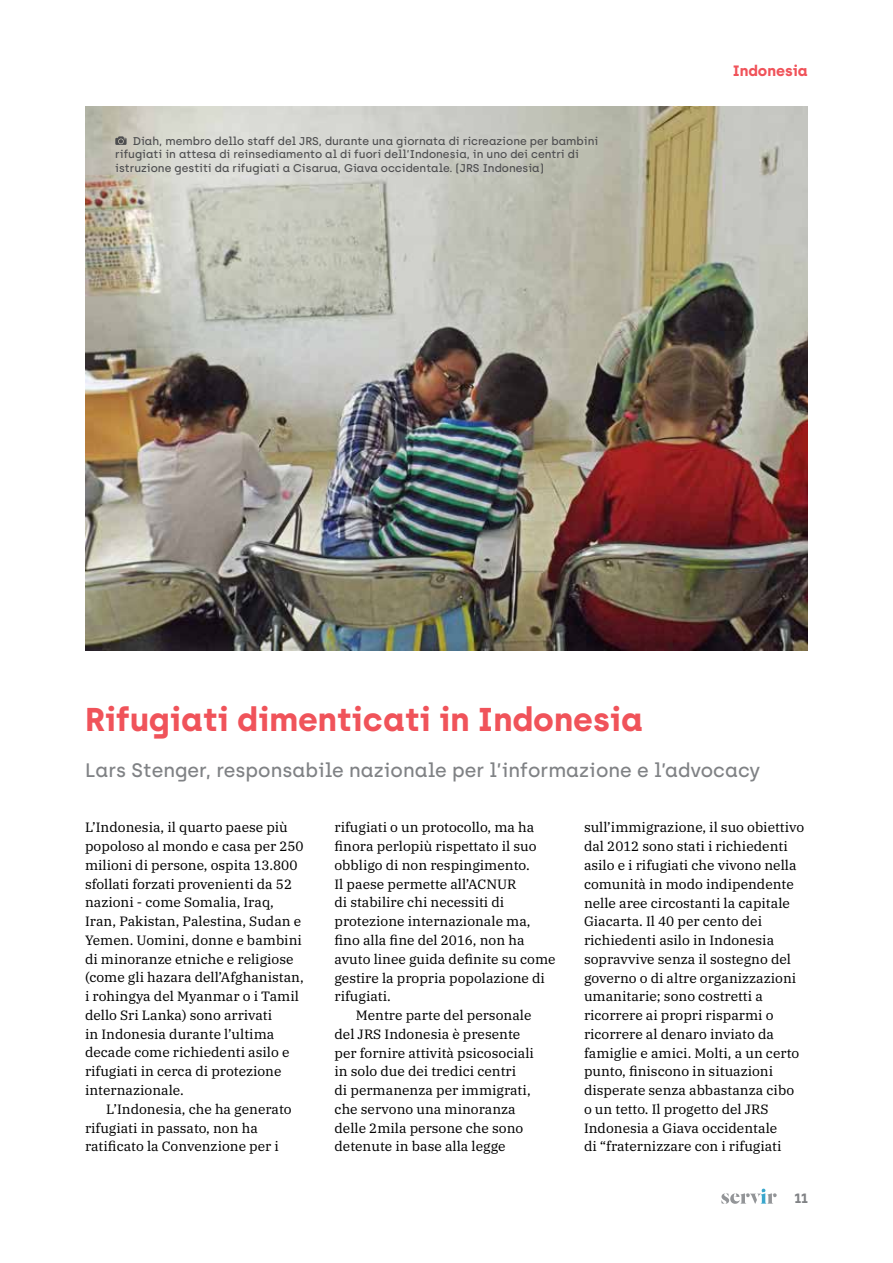
<style>
.page{position:relative;width:893px;height:1263px;background:#fff}
.page>*{position:absolute;margin:0;border:0;box-sizing:border-box;transform-origin:0 0}
.t1{font:700 33px "Archia";color:#f0535a}
.t2{font:500 19.5px "Archia";color:#808285}
.t3{font:700 15px "Archia";color:#f0535a}
.t4{font:13.5px/18.8px "IBM Plex Serif";color:#000}
.t5{font:700 13.5px "Archia";color:#808285}
.t6{font:500 11.25px/13.5px "Archia";color:#4d4d4f}
</style>
<div class="page">
<svg style="left:721px;top:1189px;width:56px;height:15px"></svg>
<img style="left:85px;top:106px;width:723px;height:545px">
<svg style="left:115px;top:136px;width:12px;height:9px"></svg>
<p class="t6" style="left:115px;top:134px;width:485px;text-indent:18px">Diah, membro dello staff del JRS, durante una giornata di ricreazione per bambini rifugiati in attesa di reinsediamento al di fuori dell’Indonesia, in uno dei centri di istruzione gestiti da rifugiati a Cisarua, Giava occidentale. (JRS Indonesia)</p>
<p class="t3" style="left:733px;top:62px;width:77px">Indonesia</p>
<h1 class="t1" style="left:85px;top:699px;width:560px">Rifugiati dimenticati in Indonesia</h1>
<h2 class="t2" style="left:85px;top:758px;width:677px">Lars Stenger, responsabile nazionale per l’informazione e l’advocacy</h2>
<p class="t4" style="left:85px;top:817px;width:220px">L’Indonesia, il quarto paese più popoloso al mondo e casa per 250 milioni di persone, ospita 13.800 sfollati forzati provenienti da 52 nazioni - come Somalia, Iraq,<br>Iran, Pakistan, Palestina, Sudan e<br>Yemen. Uomini, donne e bambini di minoranze etniche e religiose (come gli hazara dell’Afghanistan, i rohingya del Myanmar o i Tamil dello Sri Lanka) sono arrivati<br>in Indonesia durante l’ultima decade come richiedenti asilo e rifugiati in cerca di protezione internazionale.</p>
<p class="t4" style="left:85px;top:1098px;width:208px;text-indent:21px">L’Indonesia, che ha generato rifugiati in passato, non ha ratificato la Convenzione per i</p>
<p class="t4" style="left:334px;top:817px;width:201px">rifugiati o un protocollo, ma ha</p>
<p class="t4" style="left:334px;top:836px;width:203px">finora perlopiù rispettato il suo</p>
<p class="t4" style="left:334px;top:855px;width:197px">obbligo di non respingimento.</p>
<p class="t4" style="left:334px;top:873px;width:184px">Il paese permette all’ACNUR</p>
<p class="t4" style="left:334px;top:892px;width:171px">di stabilire chi necessiti di</p>
<p class="t4" style="left:334px;top:911px;width:198px">protezione internazionale ma,</p>
<p class="t4" style="left:334px;top:930px;width:192px">fino alla fine del 2016, non ha</p>
<p class="t4" style="left:334px;top:948px;width:223px">avuto linee guida definite su come</p>
<p class="t4" style="left:334px;top:967px;width:212px">gestire la propria popolazione di</p>
<p class="t4" style="left:334px;top:986px;width:58px">rifugiati.</p>
<p class="t4" style="left:356px;top:1005px;width:177px">Mentre parte del personale</p>
<p class="t4" style="left:334px;top:1023px;width:187px">del JRS Indonesia è presente</p>
<p class="t4" style="left:334px;top:1042px;width:201px">per fornire attività psicosociali</p>
<p class="t4" style="left:334px;top:1061px;width:183px">in solo due dei tredici centri</p>
<p class="t4" style="left:334px;top:1080px;width:198px">di permanenza per immigrati,</p>
<p class="t4" style="left:334px;top:1098px;width:183px">che servono una minoranza</p>
<p class="t4" style="left:334px;top:1117px;width:190px">delle 2mila persone che sono</p>
<p class="t4" style="left:334px;top:1136px;width:173px">detenute in base alla legge</p>
<p class="t4" style="left:584px;top:817px;width:222px">sull’immigrazione, il suo obiettivo dal 2012 sono stati i richiedenti asilo e i rifugiati che vivono nella comunità in modo indipendente nelle aree circostanti la capitale<br>Giacarta. Il 40 per cento dei richiedenti asilo in Indonesia sopravvive senza il sostegno del governo o di altre organizzazioni umanitarie; sono costretti a ricorrere ai propri risparmi o ricorrere al denaro inviato da famiglie e amici. Molti, a un certo punto, finiscono in situazioni disperate senza abbastanza cibo o un tetto. Il progetto del JRS<br>Indonesia a Giava occidentale<br>di “fraternizzare con i rifugiati</p>
<p class="t5" style="left:794px;top:1190px;width:15px">11</p>
</div>
